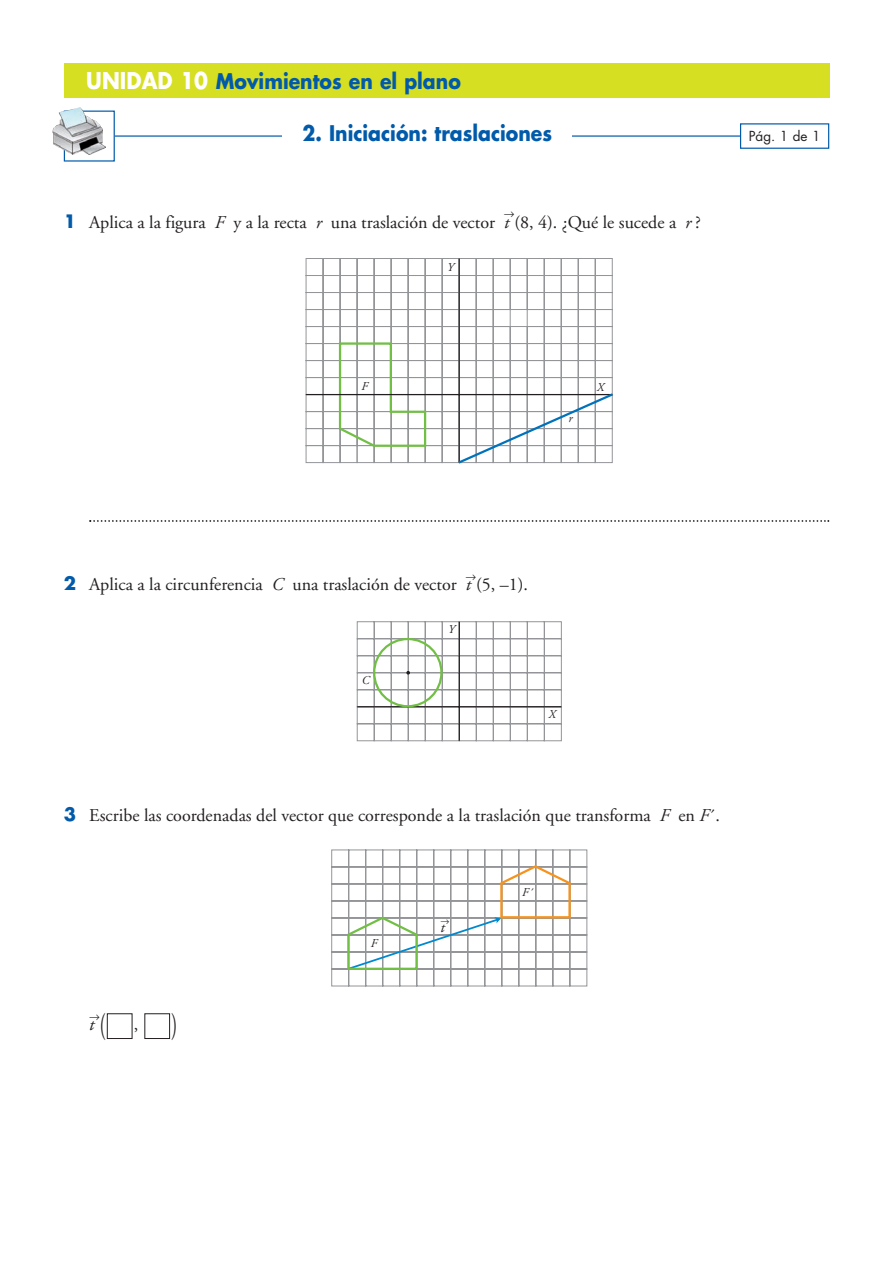
<style>
.page{position:relative;width:893px;height:1263px;background:#fff}
.page>*{position:absolute;margin:0;border:0;box-sizing:border-box;transform-origin:0 0}
.t1{font:31.5px "Adobe Garamond";color:#231f20;scale:.57 1}
.t2{font:700 21px "Futura";color:#015aaa;scale:.9 1}
.t3{font:18px "Adobe Garamond";color:#231f20}
.t4{font:italic 18px "Adobe Garamond";color:#231f20}
.t5{font:italic 15px "Adobe Garamond";color:#231f20}
.t6{font:13.5px "Futura";color:#231f20}
.t7{font:italic 12px "Adobe Garamond";color:#231f20}
.t8{font:10.8px "Anaya Math 1";color:#231f20}
.s1{font-size:22.5px;color:#fff}
.s2{font-family:"Futura";font-weight:700;color:#015aaa}
.s3{font-style:italic}
.s4{font-size:18px}
</style>
<div class="page">
<svg style="left:89px;top:520px;width:740px;height:2px"></svg>
<div style="left:144px;top:1013px;width:26px;height:26px;border:1px solid #231f20"></div>
<div style="left:107px;top:1013px;width:25px;height:26px;border:1px solid #231f20"></div>
<svg style="left:357px;top:621px;width:205px;height:120px"></svg>
<svg style="left:306px;top:258px;width:307px;height:205px"></svg>
<hr style="left:306px;top:394px;width:306px;height:1px;background:#231f20">
<hr style="left:458px;top:259px;width:2px;height:204px;background:#231f20">
<svg style="left:338px;top:341px;width:275px;height:123px"></svg>
<div style="left:64px;top:64px;width:765px;height:34px;background:#d6df21"></div>
<svg style="left:115px;top:123px;width:715px;height:26px"></svg>
<div style="left:283px;top:111px;width:289px;height:51px;background:#fff"></div>
<div style="left:64px;top:111px;width:51px;height:51px;border:1px solid #015aaa"></div>
<img style="left:52px;top:107px;width:54px;height:48px">
<svg style="left:331px;top:850px;width:256px;height:136px"></svg>
<p class="t2" style="left:86px;top:72px;width:418px"><span class="s1">UNIDAD 10</span> Movimientos en el plano</p>
<p class="t2" style="left:303px;top:123px;width:279px">2. Iniciación: traslaciones</p>
<p class="t6" style="left:749px;top:130px;width:73px">Pág. 1 de 1</p>
<p class="t8" style="left:504px;top:209px;width:12px">8</p>
<p class="t3" style="left:64px;top:215px;width:638px"><span class="s2">1</span> Aplica a la figura <span class="s3">F</span> y a la recta <span class="s3">r</span> una traslación de vector <span class="s3">t</span> (8, 4). ¿Qué le sucede a <span class="s3">r</span> ?</p>
<p class="t7" style="left:362px;top:382px;width:8px">F</p>
<p class="t7" style="left:447px;top:262px;width:8px">Y</p>
<p class="t7" style="left:568px;top:414px;width:6px">r</p>
<p class="t7" style="left:597px;top:383px;width:8px">X</p>
<p class="t8" style="left:465px;top:572px;width:12px">8</p>
<p class="t3" style="left:64px;top:577px;width:466px"><span class="s2">2</span> Aplica a la circunferencia <span class="s3">C</span> una traslación de vector <span class="s3">t</span> (5, –1).</p>
<p class="t7" style="left:362px;top:675px;width:9px">C</p>
<p class="t7" style="left:448px;top:625px;width:8px">Y</p>
<p class="t7" style="left:549px;top:709px;width:8px">X</p>
<p class="t3" style="left:64px;top:808px;width:658px"><span class="s2">3</span> Escribe las coordenadas del vector que corresponde a la traslación que transforma <span class="s3">F</span> en <span class="s3">F</span>´.</p>
<p class="t8" style="left:89px;top:1012px;width:12px">8</p>
<h1 class="t1" style="left:100px;top:1012px;width:138px">( <span class="s4">,</span> )</h1>
<p class="t4" style="left:89px;top:1017px;width:7px">t</p>
<p class="t7" style="left:371px;top:939px;width:8px">F</p>
<p class="t5" style="left:440px;top:921px;width:6px">t</p>
<p class="t7" style="left:522px;top:887px;width:12px">F´</p>
</div>
